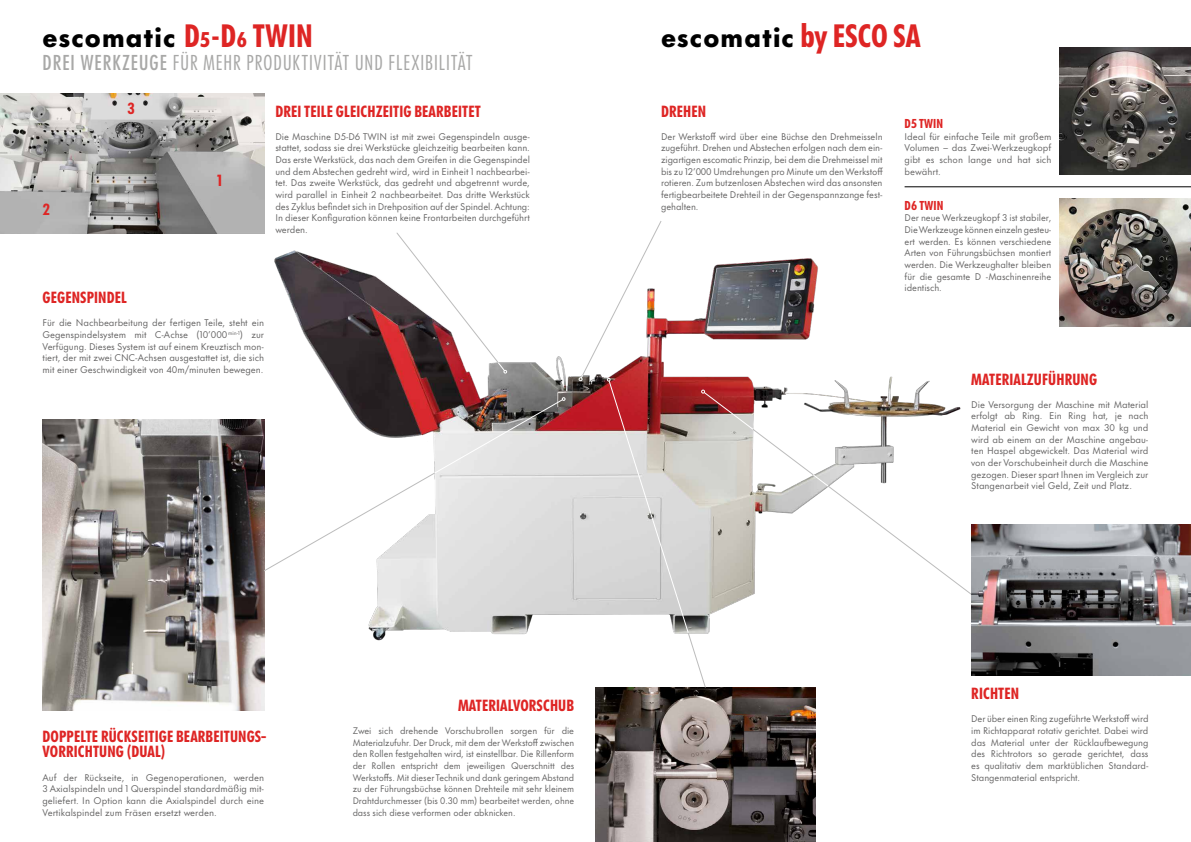
<style>
.page{position:relative;width:1191px;height:842px;background:#fff}
.page>*{position:absolute;margin:0;border:0;box-sizing:border-box;transform-origin:0 0}
.t1{font:800 25px "Futura Now Headline";letter-spacing:.05em;color:#000}
.t2{font:condensed 20px "Futura Now Headline";letter-spacing:.05em;color:#a8a8a7}
.t3{font:800 condensed 15px/15.6px "Futura Now Headline";letter-spacing:.01em;color:#de2524}
.t4{font:800 condensed 12px "Futura Now Headline";letter-spacing:.01em;color:#de2524}
.t5{font:9px/11.6px "Futura Now Text";letter-spacing:-.005em;color:#646363;text-align:justify}
.t6{font:8.8px/11.7px "Futura Now Text";letter-spacing:-.005em;color:#646363;text-align:justify}
.s1{font-stretch:condensed;font-size:30px;color:#de2524}
.s2{font-stretch:condensed;font-size:33px;color:#de2524}
.s3{font-weight:700;font-stretch:condensed;font-size:33px;color:#de2524}
.s4{font-weight:500}
</style>
<div class="page">
<img style="left:264px;top:102px;width:795px;height:562px">
<img style="left:595px;top:688px;width:220px;height:154px">
<img style="left:43px;top:419px;width:221px;height:292px">
<img style="left:0;top:93px;width:264px;height:140px">
<img style="left:1059px;top:198px;width:132px;height:128px">
<img style="left:1059px;top:47px;width:132px;height:128px">
<img style="left:972px;top:524px;width:219px;height:152px">
<svg style="left:263px;top:397px;width:302px;height:175px"></svg>
<svg style="left:396px;top:232px;width:111px;height:141px"></svg>
<svg style="left:579px;top:220px;width:393px;height:468px"></svg>
<hr style="left:904px;top:187px;width:287px;height:1px;background:#000">
<h1 class="t1" style="left:43px;top:15px;width:272px">escomatic <span class="s1">D</span><span class="s2">5</span><span class="s3">-</span><span class="s1">D</span><span class="s2">6</span> <span class="s1">TWIN</span></h1>
<h1 class="t1" style="left:661px;top:15px;width:261px">escomatic <span class="s1">by ESCO SA</span></h1>
<h2 class="t2" style="left:43px;top:47px;width:431px"><span class="s4">DREI WERKZEUGE</span> FÜR MEHR PRODUKTIVITÄT UND FLEXIBILITÄT</h2>
<h3 class="t3" style="left:43px;top:201px;width:9px">2</h3>
<h3 class="t3" style="left:127px;top:100px;width:9px">3</h3>
<h3 class="t3" style="left:217px;top:172px;width:7px">1</h3>
<h3 class="t3" style="left:275px;top:102px;width:207px">DREI TEILE GLEICHZEITIG BEARBEITET</h3>
<p class="t5" style="left:275px;top:130px;width:256px">Die Maschine D5-D6 TWIN ist mit zwei Gegenspindeln ausge&shy;stattet, sodass sie drei Werkstücke gleichzeitig bearbeiten kann.<br>Das erste Werkstück, das nach dem Greifen in die Gegenspindel und dem Abstechen gedreht wird, wird in Einheit 1 nachbearbei&shy;tet. Das zweite Werkstück, das gedreht und abgetrennt wurde, wird parallel in Einheit 2 nachbearbeitet. Das dritte Werkstück des Zyklus befindet sich in Drehposition auf der Spindel. Achtung:<br>In dieser Konfiguration können keine Frontarbeiten durchgeführt werden.</p>
<h3 class="t3" style="left:43px;top:288px;width:86px">GEGENSPINDEL</h3>
<p class="t5" style="left:43px;top:316px;width:223px">Für die Nachbearbeitung der fertigen Teile, steht ein Gegenspindelsystem mit C-Achse (10’000 <sup>min-1</sup>) zur Verfügung. Dieses System ist auf einem Kreuztisch mon&shy;tiert, der mit zwei CNC-Achsen ausgestattet ist, die sich mit einer Geschwindigkeit von 40m/minuten bewegen.</p>
<h3 class="t3" style="left:43px;top:727px;width:225px">DOPPELTE RÜCKSEITIGE BEARBEITUNGS–<br>VORRICHTUNG (DUAL)</h3>
<p class="t5" style="left:43px;top:771px;width:223px">Auf der Rückseite, in Gegenoperationen, werden 3 Axialspindeln und 1 Querspindel standardmäßig mit&shy;geliefert. In Option kann die Axialspindel durch eine Vertikalspindel zum Fräsen ersetzt werden.</p>
<h3 class="t3" style="left:458px;top:696px;width:118px">MATERIALVORSCHUB</h3>
<p class="t6" style="left:353px;top:724px;width:223px">Zwei sich drehende Vorschubrollen sorgen für die Materialzufuhr. Der Druck, mit dem der Werkstoff zwischen den Rollen festgehalten wird, ist einstellbar. Die Rillenform der Rollen entspricht dem jeweiligen Querschnitt des Werkstoffs. Mit dieser Technik und dank geringem Abstand zu der Führungsbüchse können Drehteile mit sehr kleinem Drahtdurchmesser (bis 0.30 mm) bearbeitet werden, ohne dass sich diese verformen oder abknicken.</p>
<h3 class="t3" style="left:661px;top:102px;width:47px">DREHEN</h3>
<p class="t5" style="left:661px;top:130px;width:223px">Der Werkstoff wird über eine Büchse den Drehmeisseln zugeführt. Drehen und Abstechen erfolgen nach dem ein&shy;zigartigen escomatic Prinzip, bei dem die Drehmeissel mit bis zu 12’000 Umdrehungen pro Minute um den Werkstoff rotieren. Zum butzenlosen Abstechen wird das ansonsten fertigbearbeitete Drehteil in der Gegenspannzange fest&shy;gehalten.</p>
<h3 class="t4" style="left:904px;top:114px;width:40px">D5 TWIN</h3>
<p class="t5" style="left:904px;top:130px;width:148px">Ideal für einfache Teile mit großem Volumen – das Zwei-Werkzeugkopf gibt es schon lange und hat sich bewährt.</p>
<h3 class="t4" style="left:904px;top:195px;width:40px">D6 TWIN</h3>
<p class="t5" style="left:904px;top:212px;width:148px">Der neue Werkzeugkopf 3 ist stabiler, Die Werkzeuge können einzeln gesteu&shy;ert werden. Es können verschiedene Arten von Führungsbüchsen montiert werden. Die Werkzeughalter bleiben für die gesamte D -Maschinenreihe identisch.</p>
<h3 class="t3" style="left:971px;top:370px;width:127px">MATERIALZUFÜHRUNG</h3>
<p class="t5" style="left:971px;top:398px;width:179px">Die Versorgung der Maschine mit Material erfolgt ab Ring. Ein Ring hat, je nach Material ein Gewicht von max 30 kg und wird ab einem an der Maschine angebau&shy;ten Haspel abgewickelt. Das Material wird von der Vorschubeinheit durch die Maschine gezogen. Dieser spart Ihnen im Vergleich zur Stangenarbeit viel Geld, Zeit und Platz.</p>
<h3 class="t3" style="left:971px;top:684px;width:49px">RICHTEN</h3>
<p class="t5" style="left:971px;top:713px;width:179px">Der über einen Ring zugeführte Werkstoff wird im Richtapparat rotativ gerichtet. Dabei wird das Material unter der Rücklaufbewegung des Richtrotors so gerade gerichtet, dass es qualitativ dem marktüblichen Standard-Stangenmaterial entspricht.</p>
</div>
